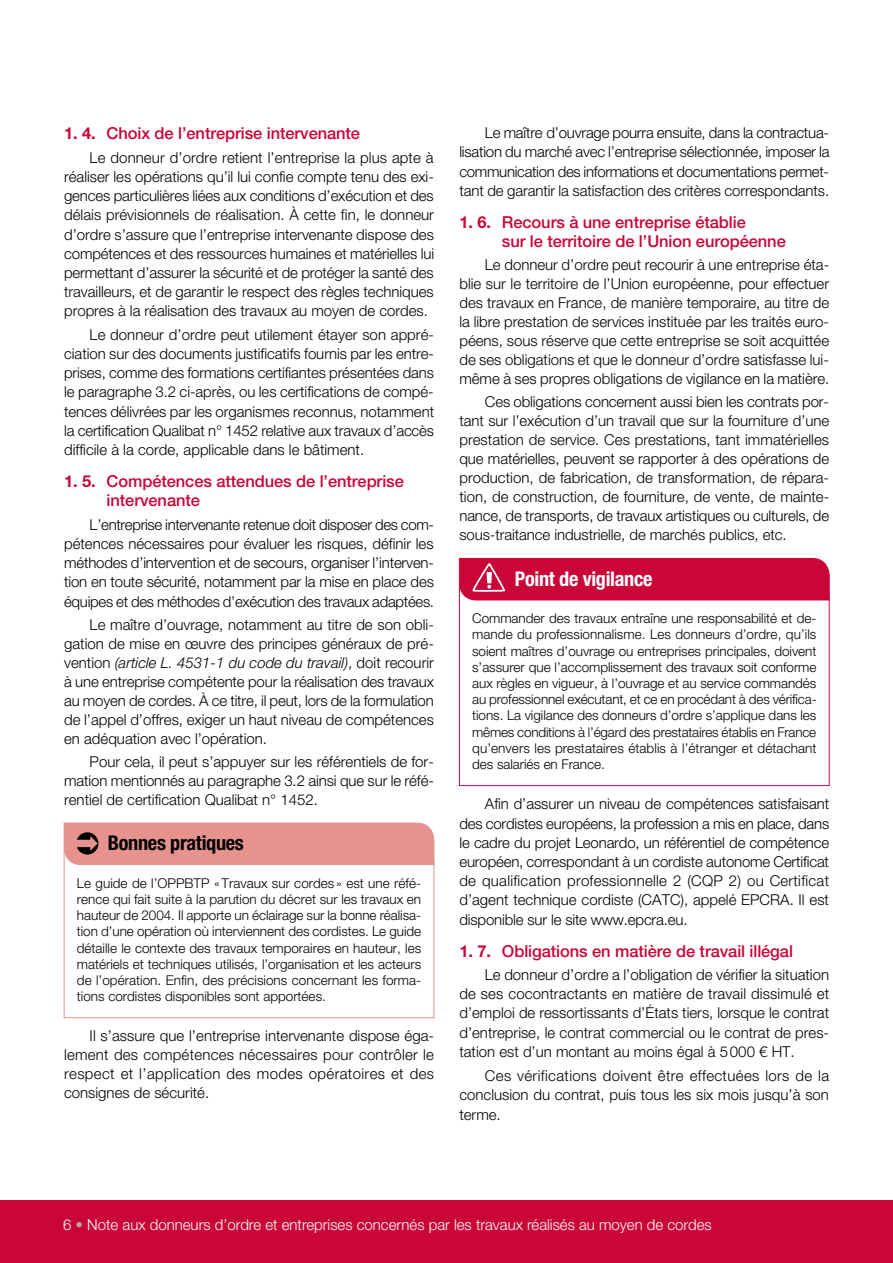
<style>
.page{position:relative;width:893px;height:1263px;background:#fff}
.page>*{position:absolute;margin:0;border:0;box-sizing:border-box;transform-origin:0 0}
.t1{font:700 condensed 20.25px "Helvetica Neue LT Std";letter-spacing:-.015em;color:#fff}
.t2{font:700 condensed 20.25px "Helvetica Neue LT Std";letter-spacing:-.015em;color:#000}
.t3{font:500 16.5px/19.2px "Helvetica Neue LT Std";letter-spacing:-.005em;color:#ca0538}
.t4{font:300 15px/19.2px "Helvetica Neue LT Std";color:#000;text-align:justify}
.t5{font:300 15px "Helvetica Neue LT Std";color:#fff}
.t6{font:300 13.5px/16.2px "Helvetica Neue LT Std";color:#000;text-align:justify}
.s1{font-weight:700}
.s2{font-style:italic}
.s3{color:#b9a8a1}
</style>
<div class="page">
<div style="left:0;top:1200px;width:893px;height:63px;background:#ca0538"></div>
<svg style="left:63px;top:865px;width:372px;height:153px"></svg>
<div style="left:63px;top:822px;width:372px;height:43px;background:#e6938f"></div>
<svg style="left:459px;top:601px;width:371px;height:185px"></svg>
<div style="left:459px;top:558px;width:371px;height:43px;background:#ca0538"></div>
<p class="t3" style="left:64px;top:124px;width:298px"><span class="s1">1. 4.</span> Choix de l’entreprise intervenante</p>
<p class="t4" style="left:64px;top:148px;width:372px;text-indent:26px">Le donneur d’ordre retient l’entreprise la plus apte à réaliser les opérations qu’il lui confie compte tenu des exi&shy;gences particulières liées aux conditions d’exécution et des délais prévisionnels de réalisation. À cette fin, le donneur d’ordre s’assure que l’entreprise intervenante dispose des compétences et des ressources humaines et matérielles lui permettant d’assurer la sécurité et de protéger la santé des travailleurs, et de garantir le respect des règles techniques propres à la réalisation des travaux au moyen de cordes.</p>
<p class="t4" style="left:64px;top:325px;width:372px;text-indent:26px">Le donneur d’ordre peut utilement étayer son appré&shy;ciation sur des documents justificatifs fournis par les entre&shy;prises, comme des formations certifiantes présentées dans le paragraphe 3.2 ci-après, ou les certifications de compé&shy;tences délivrées par les organismes reconnus, notamment la certification Qualibat n° 1452 relative aux travaux d’accès difficile à la corde, applicable dans le bâtiment.</p>
<p class="t3" style="left:107px;top:471px;width:299px;text-indent:-43px"><span class="s1">1. 5.</span> Compétences attendues de l’entreprise intervenante</p>
<p class="t4" style="left:64px;top:514px;width:372px;text-indent:26px">L’entreprise intervenante retenue doit disposer des com&shy;pétences nécessaires pour évaluer les risques, définir les méthodes d’intervention et de secours, organiser l’interven&shy;tion en toute sécurité, notamment par la mise en place des équipes et des méthodes d’exécution des travaux adaptées.</p>
<p class="t4" style="left:64px;top:614px;width:371px;text-indent:26px">Le maître d’ouvrage, notamment au titre de son obli&shy;gation de mise en œuvre des principes généraux de pré&shy;vention <span class="s2">(article L. 4531-1 du code du travail)</span>, doit recourir à une entreprise compétente pour la réalisation des travaux au moyen de cordes. À ce titre, il peut, lors de la formulation de l’appel d’offres, exiger un haut niveau de compétences en adéquation avec l’opération.</p>
<p class="t4" style="left:64px;top:752px;width:371px;text-indent:26px">Pour cela, il peut s’appuyer sur les référentiels de for&shy;mation mentionnés au paragraphe 3.2 ainsi que sur le réfé&shy;rentiel de certification Qualibat n° 1452.</p>
<h1 class="t2" style="left:108px;top:831px;width:137px">Bonnes pratiques</h1>
<p class="t6" style="left:77px;top:874px;width:346px">Le guide de l’OPPBTP «Travaux sur cordes » est une réfé&shy;rence qui fait suite à la parution du décret sur les travaux en hauteur de 2004. Il apporte un éclairage sur la bonne réalisa&shy;tion d’une opération où interviennent des cordistes. Le guide détaille le contexte des travaux temporaires en hauteur, les matériels et techniques utilisés, l’organisation et les acteurs de l’opération. Enfin, des précisions concernant les forma&shy;tions cordistes disponibles sont apportées.</p>
<p class="t4" style="left:64px;top:1026px;width:371px;text-indent:26px">Il s’assure que l’entreprise intervenante dispose éga&shy;lement des compétences nécessaires pour contrôler le respect et l’application des modes opératoires et des consignes de sécurité.</p>
<p class="t4" style="left:459px;top:123px;width:372px;text-indent:26px">Le maître d’ouvrage pourra ensuite, dans la contractua&shy;lisation du marché avec l’entreprise sélectionnée, imposer la communication des informations et documentations permet&shy;tant de garantir la satisfaction des critères correspondants.</p>
<p class="t3" style="left:502px;top:212px;width:285px;text-indent:-43px"><span class="s1">1. 6.</span> Recours à une entreprise établie<br>sur le territoire de l’Union européenne</p>
<p class="t4" style="left:459px;top:255px;width:371px;text-indent:26px">Le donneur d’ordre peut recourir à une entreprise éta&shy;blie sur le territoire de l’Union européenne, pour effectuer des travaux en France, de manière temporaire, au titre de la libre prestation de services instituée par les traités euro&shy;péens, sous réserve que cette entreprise se soit acquittée de ses obligations et que le donneur d’ordre satisfasse lui&shy;même à ses propres obligations de vigilance en la matière.</p>
<p class="t4" style="left:459px;top:392px;width:371px;text-indent:26px">Ces obligations concernent aussi bien les contrats por&shy;tant sur l’exécution d’un travail que sur la fourniture d’une prestation de service. Ces prestations, tant immatérielles que matérielles, peuvent se rapporter à des opérations de production, de fabrication, de transformation, de répara&shy;tion, de construction, de fourniture, de vente, de mainte&shy;nance, de transports, de travaux artistiques ou culturels, de sous-traitance industrielle, de marchés publics, etc.</p>
<h1 class="t1" style="left:515px;top:566px;width:139px">Point de vigilance</h1>
<p class="t6" style="left:472px;top:610px;width:346px">Commander des travaux entraîne une responsabilité et de&shy;mande du professionnalisme. Les donneurs d’ordre, qu’ils soient maîtres d’ouvrage ou entreprises principales, doivent s’assurer que l’accomplissement des travaux soit conforme aux règles en vigueur, à l’ouvrage et au service commandés au professionnel exécutant, et ce en procédant à des vérifica&shy;tions. La vigilance des donneurs d’ordre s’applique dans les mêmes conditions à l’égard des prestataires établis en France qu’envers les prestataires établis à l’étranger et détachant des salariés en France.</p>
<p class="t4" style="left:459px;top:794px;width:371px;text-indent:26px">Afin d’assurer un niveau de compétences satisfaisant des cordistes européens, la profession a mis en place, dans le cadre du projet Leonardo, un référentiel de compétence européen, correspondant à un cordiste autonome Certificat de qualification professionnelle 2 (CQP 2) ou Certificat d’agent technique cordiste (CATC), appelé EPCRA. Il est disponible sur le site www.epcra.eu.</p>
<p class="t3" style="left:459px;top:941px;width:335px"><span class="s1">1. 7.</span> Obligations en matière de travail illégal</p>
<p class="t4" style="left:459px;top:965px;width:371px;text-indent:26px">Le donneur d’ordre a l’obligation de vérifier la situation de ses cocontractants en matière de travail dissimulé et d’emploi de ressortissants d’États tiers, lorsque le contrat d’entreprise, le contrat commercial ou le contrat de pres&shy;tation est d’un montant au moins égal à 5000 € HT.</p>
<p class="t4" style="left:459px;top:1065px;width:371px;text-indent:26px">Ces vérifications doivent être effectuées lors de la conclusion du contrat, puis tous les six mois jusqu’à son terme.</p>
<p class="t5" style="left:63px;top:1215px;width:650px">6 <span class="s3">•</span> Note aux donneurs d’ordre et entreprises concernés par les travaux réalisés au moyen de cordes</p>
</div>
